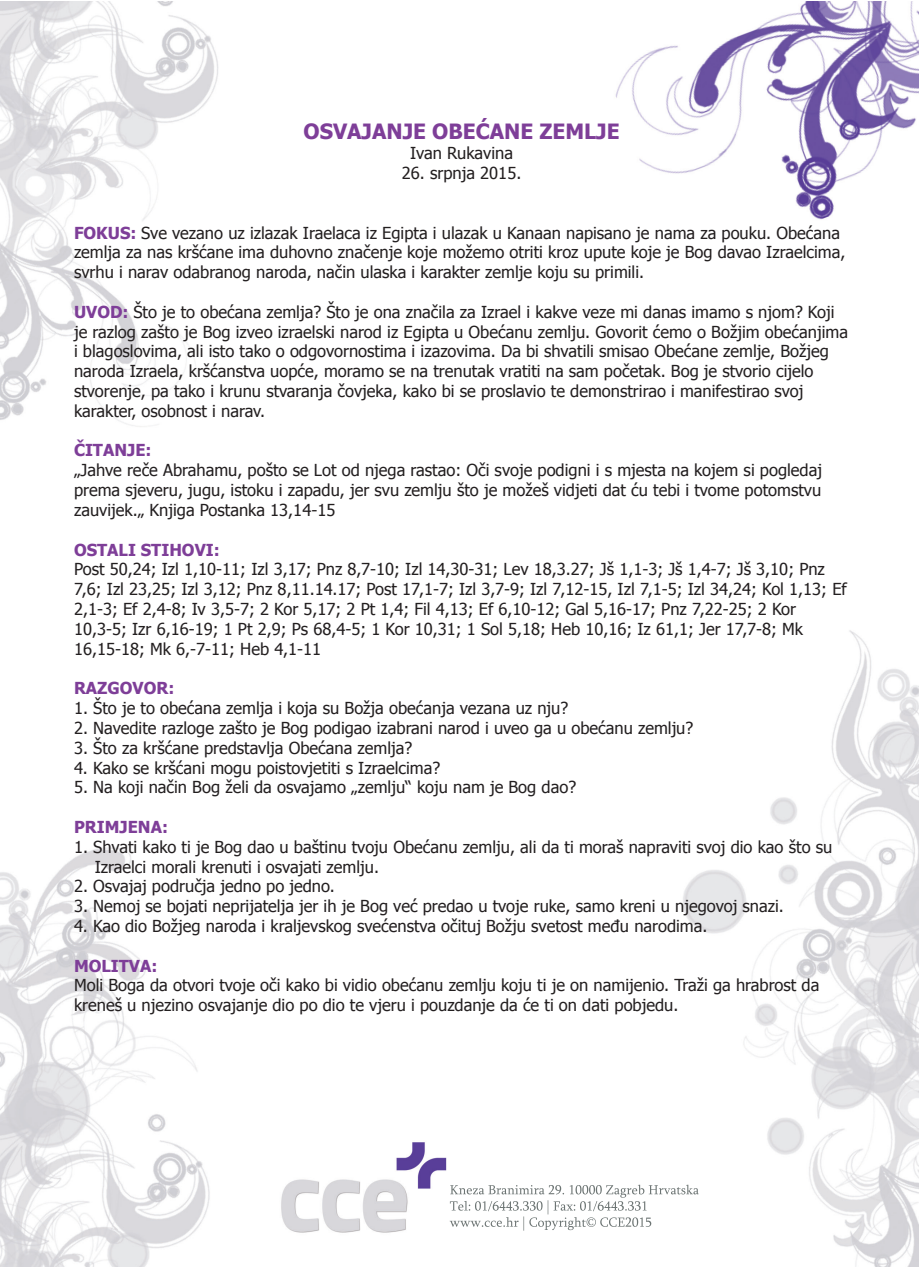
<style>
.page{position:relative;width:919px;height:1268px;background:#fff}
.page>*{position:absolute;margin:0;border:0;box-sizing:border-box;transform-origin:0 0}
.t1{font:700 21px "Tahoma";color:#7e3e98}
.t2{font:16.5px/19.8px "Tahoma";color:#231f20}
.t3{font:700 16.5px "Tahoma";color:#7e3e98}
.s1{font-weight:700;color:#7e3e98}
</style>
<div class="page">
<img style="left:0;top:1px;width:918px;height:1265px">
<img style="left:555px;top:1184px;width:89px;height:10px">
<img style="left:676px;top:1184px;width:22px;height:10px">
<img style="left:464px;top:1199px;width:175px;height:15px">
<svg style="left:642px;top:1200px;width:4px;height:10px"></svg>
<img style="left:484px;top:1216px;width:34px;height:10px">
<img style="left:523px;top:1216px;width:115px;height:14px">
<p class="t1" style="left:303px;top:117px;width:317px">OSVAJANJE OBEĆANE ZEMLJE</p>
<p class="t2" style="left:410px;top:143px;width:104px">Ivan Rukavina</p>
<p class="t2" style="left:402px;top:162px;width:121px">26. srpnja 2015.</p>
<p class="t2" style="left:74px;top:222px;width:772px"><span class="s1">FOKUS:</span> Sve vezano uz izlazak Iraelaca iz Egipta i ulazak u Kanaan napisano je nama za pouku. Obećana zemlja za nas kršćane ima duhovno značenje koje možemo otriti kroz upute koje je Bog davao Izraelcima, svrhu i narav odabranog naroda, način ulaska i karakter zemlje koju su primili.</p>
<p class="t2" style="left:74px;top:301px;width:775px"><span class="s1">UVOD:</span> Što je to obećana zemlja? Što je ona značila za Izrael i kakve veze mi danas imamo s njom? Koji je razlog zašto je Bog izveo izraelski narod iz Egipta u Obećanu zemlju. Govorit ćemo o Božjim obećanjima i blagoslovima, ali isto tako o odgovornostima i izazovima. Da bi shvatili smisao Obećane zemlje, Božjeg naroda Izraela, kršćanstva uopće, moramo se na trenutak vratiti na sam početak. Bog je stvorio cijelo stvorenje, pa tako i krunu stvaranja čovjeka, kako bi se proslavio te demonstrirao i manifestirao svoj karakter, osobnost i narav.</p>
<p class="t3" style="left:74px;top:439px;width:79px">ČITANJE:</p>
<p class="t2" style="left:74px;top:459px;width:749px;text-align:justify">„Jahve reče Abrahamu, pošto se Lot od njega rastao: Oči svoje podigni i s mjesta na kojem si pogledaj prema sjeveru, jugu, istoku i zapadu, jer svu zemlju što je možeš vidjeti dat ću tebi i tvome potomstvu zauvijek.„ Knjiga Postanka 13,14-15</p>
<p class="t3" style="left:74px;top:538px;width:147px">OSTALI STIHOVI:</p>
<p class="t2" style="left:74px;top:558px;width:774px">Post 50,24; Izl 1,10-11; Izl 3,17; Pnz 8,7-10; Izl 14,30-31; Lev 18,3.27; Jš 1,1-3; Jš 1,4-7; Jš 3,10; Pnz 7,6; Izl 23,25; Izl 3,12; Pnz 8,11.14.17; Post 17,1-7; Izl 3,7-9; Izl 7,12-15, Izl 7,1-5; Izl 34,24; Kol 1,13; Ef 2,1-3; Ef 2,4-8; Iv 3,5-7; 2 Kor 5,17; 2 Pt 1,4; Fil 4,13; Ef 6,10-12; Gal 5,16-17; Pnz 7,22-25; 2 Kor 10,3-5; Izr 6,16-19; 1 Pt 2,9; Ps 68,4-5; 1 Kor 10,31; 1 Sol 5,18; Heb 10,16; Iz 61,1; Jer 17,7-8; Mk 16,15-18; Mk 6,-7-11; Heb 4,1-11</p>
<p class="t3" style="left:74px;top:676px;width:102px">RAZGOVOR:</p>
<p class="t2" style="left:74px;top:697px;width:495px">1. Što je to obećana zemlja i koja su Božja obećanja vezana uz nju?</p>
<p class="t2" style="left:74px;top:717px;width:620px">2. Navedite razloge zašto je Bog podigao izabrani narod i uveo ga u obećanu zemlju?</p>
<p class="t2" style="left:74px;top:737px;width:340px">3. Što za kršćane predstavlja Obećana zemlja?</p>
<p class="t2" style="left:74px;top:756px;width:368px">4. Kako se kršćani mogu poistovjetiti s Izraelcima?</p>
<p class="t2" style="left:74px;top:776px;width:503px">5. Na koji način Bog želi da osvajamo „zemlju“ koju nam je Bog dao?</p>
<p class="t3" style="left:74px;top:815px;width:95px">PRIMJENA:</p>
<p class="t2" style="left:95px;top:836px;width:739px;text-indent:-21px">1. Shvati kako ti je Bog dao u baštinu tvoju Obećanu zemlju, ali da ti moraš napraviti svoj dio kao što su<br>Izraelci morali krenuti i osvajati zemlju.</p>
<p class="t2" style="left:74px;top:875px;width:262px">2. Osvajaj područja jedno po jedno.</p>
<p class="t2" style="left:74px;top:895px;width:711px">3. Nemoj se bojati neprijatelja jer ih je Bog već predao u tvoje ruke, samo kreni u njegovoj snazi.</p>
<p class="t2" style="left:74px;top:915px;width:635px">4. Kao dio Božjeg naroda i kraljevskog svećenstva očituj Božju svetost među narodima.</p>
<p class="t3" style="left:74px;top:953px;width:85px">MOLITVA:</p>
<p class="t2" style="left:74px;top:974px;width:746px">Moli Boga da otvori tvoje oči kako bi vidio obećanu zemlju koju ti je on namijenio. Traži ga hrabrost da kreneš u njezino osvajanje dio po dio te vjeru i pouzdanje da će ti on dati pobjedu.</p>
</div>
